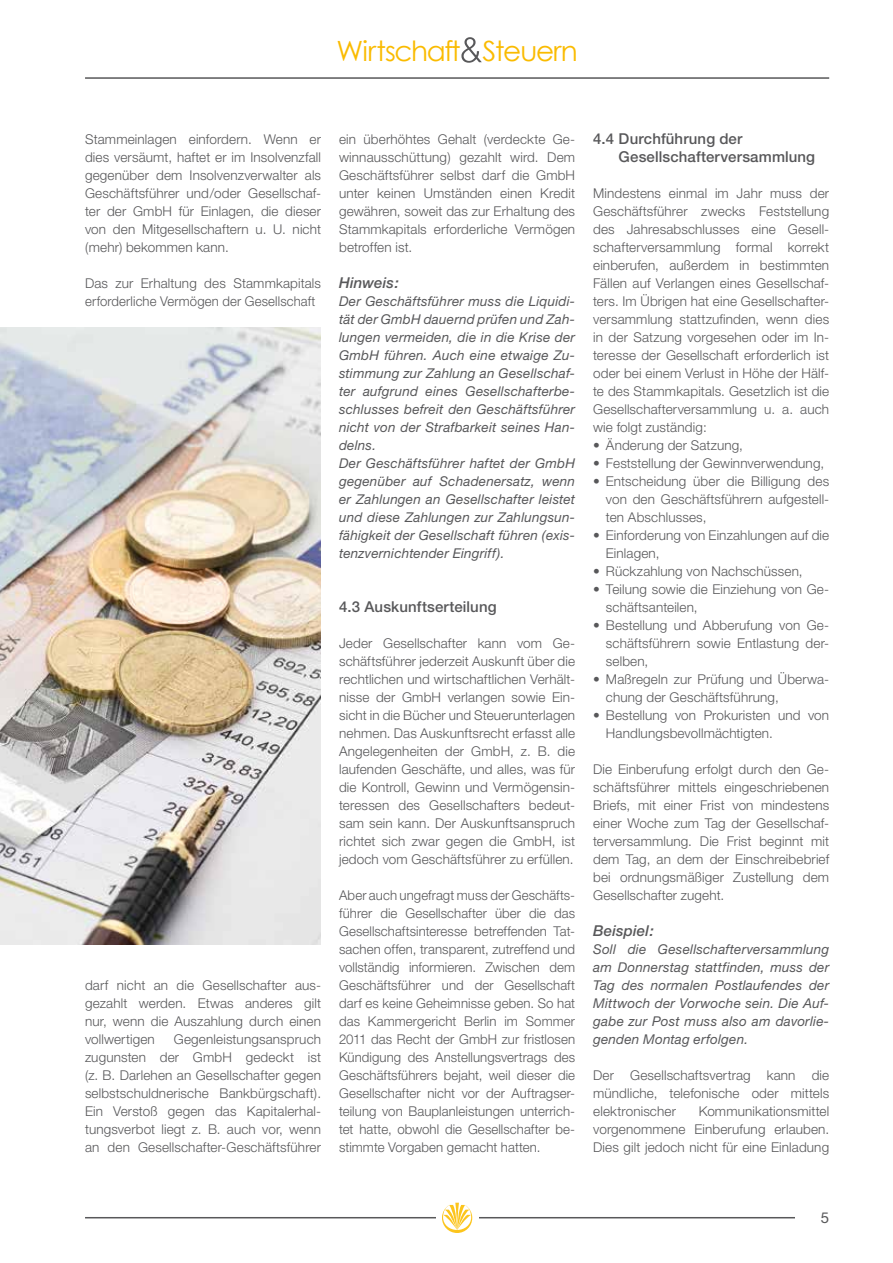
<style>
.page{position:relative;width:893px;height:1263px;background:#fff}
.page>*{position:absolute;margin:0;border:0;box-sizing:border-box;transform-origin:0 0}
.t1{font:27.9px "Century Gothic";letter-spacing:-.05em;color:#fabb00}
.t2{font:500 15px/18px "Helvetica Neue";letter-spacing:.01em;color:#58585a}
.t3{font:italic 500 15px "Helvetica Neue";letter-spacing:.01em;color:#58585a}
.t4{font:15px "Helvetica Neue";color:#58585a}
.t5{font:300 13.5px/18px "Helvetica Neue";letter-spacing:.01em;color:#58585a;text-align:justify}
.t6{font:italic 13.5px/18px "Helvetica Neue";letter-spacing:.015em;color:#58585a}
</style>
<div class="page">
<img style="left:0;top:328px;width:320px;height:616px">
<hr style="left:85px;top:77px;width:744px;height:2px;background:#58585a">
<hr style="left:85px;top:1217px;width:744px;height:1px;background:#58585a">
<div style="left:795px;top:1212px;width:34px;height:30px;background:#fff"></div>
<div style="left:436px;top:1201px;width:42px;height:34px;background:#fff"></div>
<svg style="left:442px;top:1203px;width:30px;height:30px"></svg>
<svg style="left:461px;top:37px;width:21px;height:26px"></svg>
<h1 class="t1" style="left:336px;top:32px;width:243px">Wirtschaft Steuern</h1>
<p class="t5" style="left:85px;top:130px;width:238px">Stammeinlagen einfordern. Wenn er dies versäumt, haftet er im Insolvenzfall gegenüber dem Insolvenzverwalter als Geschäftsführer und/oder Gesellschaf&shy;ter der GmbH für Einlagen, die dieser von den Mitgesellschaftern u. U. nicht (mehr) bekommen kann.</p>
<p class="t5" style="left:85px;top:274px;width:238px">Das zur Erhaltung des Stammkapitals erforderliche Vermögen der Gesellschaft</p>
<p class="t5" style="left:85px;top:976px;width:238px">darf nicht an die Gesellschafter aus&shy;gezahlt werden. Etwas anderes gilt nur, wenn die Auszahlung durch einen vollwertigen</p>
<p class="t5" style="left:85px;top:1030px;width:238px;text-indent:89px">Gegenleistungsanspruch zugunsten der GmbH gedeckt ist (z. B. Darlehen an Gesellschafter gegen selbstschuldnerische Bankbürgschaft).<br>Ein Verstoß gegen das Kapitalerhal&shy;tungsverbot liegt z. B. auch vor, wenn an den Gesellschafter-Geschäftsführer</p>
<p class="t5" style="left:339px;top:130px;width:238px">ein überhöhtes Gehalt (verdeckte Ge&shy;winnausschüttung) gezahlt wird. Dem Geschäftsführer selbst darf die GmbH unter keinen Umständen einen Kredit gewähren, soweit das zur Erhaltung des Stammkapitals erforderliche Vermögen betroffen ist.</p>
<p class="t3" style="left:339px;top:274px;width:61px">Hinweis:</p>
<p class="t6" style="left:339px;top:292px;width:238px">Der Geschäftsführer muss die Liquidi&shy;tät der GmbH dauernd prüfen und Zah&shy;lungen vermeiden, die in die Krise der GmbH führen. Auch eine etwaige Zu&shy;stimmung zur Zahlung an Gesellschaf&shy;ter aufgrund eines Gesellschafterbe&shy;schlusses befreit den Geschäftsführer nicht von der Strafbarkeit seines Han&shy;delns.<br>Der Geschäftsführer haftet der GmbH gegenüber auf Schadenersatz, wenn er Zahlungen an Gesellschafter leistet und diese Zahlungen zur Zahlungsun&shy;fähigkeit der Gesellschaft führen (exis&shy;tenzvernichtender Eingriff).</p>
<p class="t2" style="left:339px;top:598px;width:159px">4.3 Auskunftserteilung</p>
<p class="t5" style="left:339px;top:634px;width:238px">Jeder Gesellschafter kann vom Ge&shy;schäftsführer jederzeit Auskunft über die rechtlichen und wirtschaftlichen Verhält&shy;nisse der GmbH verlangen sowie Ein&shy;sicht in die Bücher und Steuerunterlagen nehmen. Das Auskunftsrecht erfasst alle Angelegenheiten der GmbH, z. B. die laufenden Geschäfte, und alles, was für die Kontroll, Gewinn und Vermögensin&shy;teressen des Gesellschafters bedeut&shy;sam sein kann. Der Auskunftsanspruch richtet sich zwar gegen die GmbH, ist jedoch vom Geschäftsführer zu erfüllen.</p>
<p class="t5" style="left:339px;top:886px;width:238px">Aber auch ungefragt muss der Geschäfts&shy;führer die Gesellschafter über die das Gesellschaftsinteresse betreffenden Tat&shy;sachen offen, transparent, zutreffend und vollständig informieren. Zwischen dem Geschäftsführer und der Gesellschaft darf es keine Geheimnisse geben. So hat das Kammergericht Berlin im Sommer 2011 das Recht der GmbH zur fristlosen Kündigung des Anstellungsvertrags des Geschäftsführers bejaht, weil dieser die Gesellschafter nicht vor der Auftragser&shy;teilung von Bauplanleistungen unterrich&shy;tet hatte, obwohl die Gesellschafter be&shy;stimmte Vorgaben gemacht hatten.</p>
<p class="t2" style="left:619px;top:130px;width:198px;text-indent:-26px">4.4 Durchführung der<br>Gesellschafterversammlung</p>
<p class="t5" style="left:593px;top:184px;width:238px">Mindestens einmal im Jahr muss der Geschäftsführer zwecks Feststellung des Jahresabschlusses eine Gesell&shy;schafterversammlung formal korrekt einberufen, außerdem in bestimmten Fällen auf Verlangen eines Gesellschaf&shy;ters. Im Übrigen hat eine Gesellschafter&shy;versammlung stattzufinden, wenn dies in der Satzung vorgesehen oder im In&shy;teresse der Gesellschaft erforderlich ist oder bei einem Verlust in Höhe der Hälf&shy;te des Stammkapitals. Gesetzlich ist die Gesellschafterversammlung u. a. auch wie folgt zuständig:</p>
<p class="t5" style="left:593px;top:436px;width:151px">• Änderung der Satzung,</p>
<p class="t5" style="left:593px;top:454px;width:232px">• Feststellung der Gewinnverwendung,</p>
<p class="t5" style="left:606px;top:472px;width:225px;text-indent:-13px">• Entscheidung über die Billigung des von den Geschäftsführern aufgestell&shy;ten Abschlusses,</p>
<p class="t5" style="left:606px;top:526px;width:225px;text-indent:-13px">• Einforderung von Einzahlungen auf die<br>Einlagen,</p>
<p class="t5" style="left:593px;top:562px;width:211px">• Rückzahlung von Nachschüssen,</p>
<p class="t5" style="left:606px;top:580px;width:225px;text-indent:-13px">• Teilung sowie die Einziehung von Ge&shy;schäftsanteilen,</p>
<p class="t5" style="left:606px;top:616px;width:225px;text-indent:-13px">• Bestellung und Abberufung von Ge&shy;schäftsführern sowie Entlastung der&shy;selben,</p>
<p class="t5" style="left:606px;top:670px;width:225px;text-indent:-13px">• Maßregeln zur Prüfung und Überwa&shy;chung der Geschäftsführung,</p>
<p class="t5" style="left:606px;top:706px;width:225px;text-indent:-13px">• Bestellung von Prokuristen und von<br>Handlungsbevollmächtigten.</p>
<p class="t5" style="left:593px;top:760px;width:238px">Die Einberufung erfolgt durch den Ge&shy;schäftsführer mittels eingeschriebenen Briefs, mit einer Frist von mindestens einer Woche zum Tag der Gesellschaf&shy;terversammlung. Die Frist beginnt mit dem Tag, an dem der Einschreibebrief bei ordnungsmäßiger Zustellung dem Gesellschafter zugeht.</p>
<p class="t3" style="left:593px;top:922px;width:62px">Beispiel:</p>
<p class="t6" style="left:593px;top:940px;width:238px;text-align:justify">Soll die Gesellschafterversammlung am Donnerstag stattfinden, muss der Tag des normalen Postlaufendes der Mittwoch der Vorwoche sein. Die Auf&shy;gabe zur Post muss also am davorlie&shy;genden Montag erfolgen.</p>
<p class="t5" style="left:593px;top:1066px;width:238px">Der Gesellschaftsvertrag kann die mündliche, telefonische oder mittels elektronischer</p>
<p class="t5" style="left:593px;top:1102px;width:238px;text-indent:106px">Kommunikationsmittel vorgenommene Einberufung erlauben.<br>Dies gilt jedoch nicht für eine Einladung</p>
<p class="t4" style="left:821px;top:1209px;width:10px">5</p>
</div>
